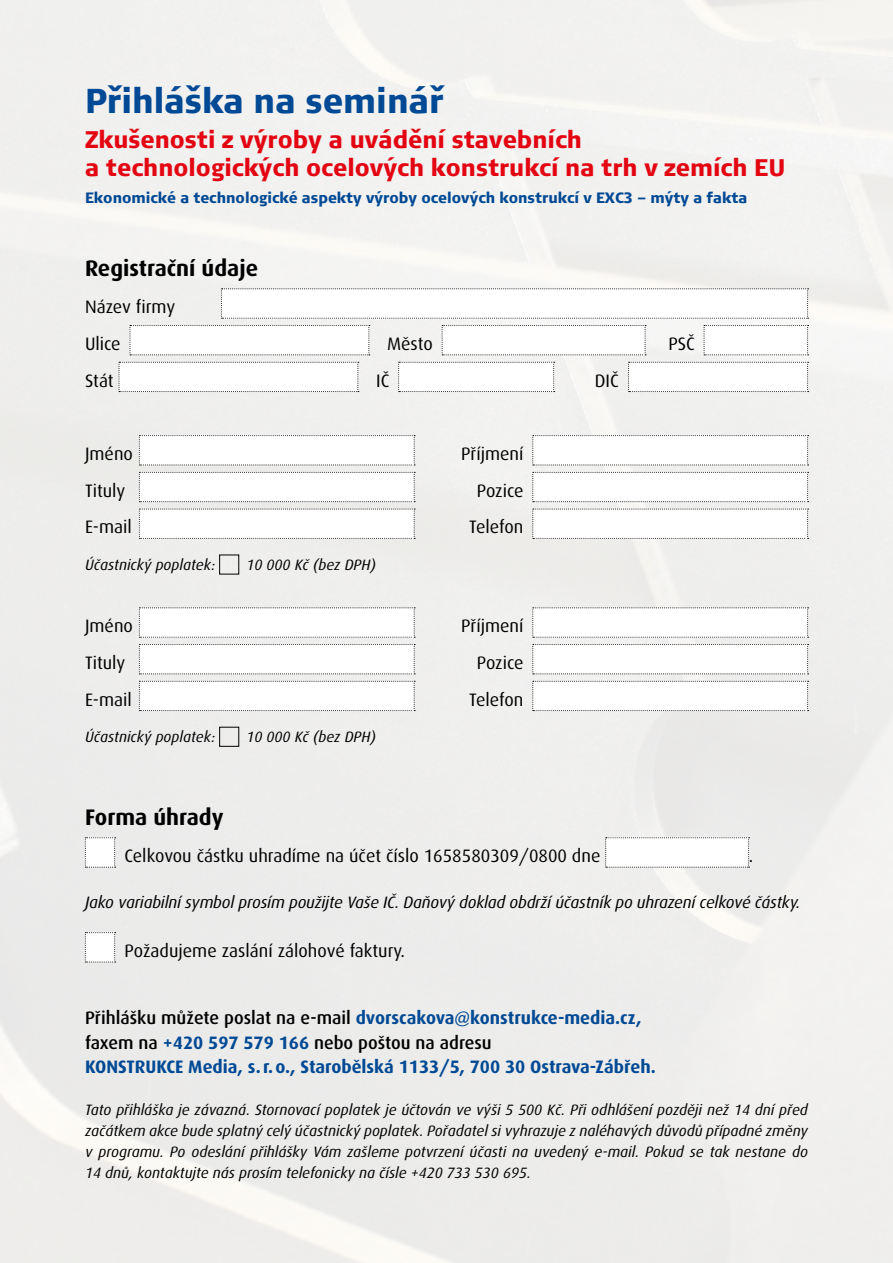
<style>
.page{position:relative;width:893px;height:1263px;background:#efefed}
.page>*{position:absolute;margin:0;border:0;box-sizing:border-box;transform-origin:0 0}
.t1{font:900 34.5px "Signa Column CE";color:#004994;scale:.9 1}
.t2{font:900 24px/28.3px "Signa Column CE";color:#e30512;scale:.9 1}
.t3{font:700 22.5px "Max";color:#000}
.t4{font:18px/36.8px "Max";color:#000}
.t5{font:700 18px/24.5px "Max";color:#004994}
.t6{font:italic 16.5px "Max";letter-spacing:-.01em;color:#000}
.t7{font:italic 15px/20.9px "Max";color:#000;text-align:justify}
.t8{font:900 15px "Signa Column CE";color:#004994;scale:.9 1}
.s1{font-weight:500;color:#000}
</style>
<div class="page">
<svg style="left:221px;top:289px;width:588px;height:30px"></svg>
<svg style="left:130px;top:325px;width:240px;height:31px"></svg>
<svg style="left:442px;top:325px;width:204px;height:31px"></svg>
<svg style="left:704px;top:325px;width:105px;height:31px"></svg>
<svg style="left:119px;top:362px;width:240px;height:30px"></svg>
<svg style="left:398px;top:362px;width:157px;height:30px"></svg>
<svg style="left:628px;top:362px;width:181px;height:30px"></svg>
<svg style="left:139px;top:435px;width:276px;height:31px"></svg>
<svg style="left:532px;top:435px;width:277px;height:31px"></svg>
<svg style="left:139px;top:472px;width:276px;height:30px"></svg>
<svg style="left:532px;top:472px;width:277px;height:30px"></svg>
<svg style="left:139px;top:509px;width:276px;height:30px"></svg>
<svg style="left:532px;top:509px;width:277px;height:30px"></svg>
<svg style="left:139px;top:607px;width:276px;height:31px"></svg>
<svg style="left:532px;top:607px;width:277px;height:31px"></svg>
<svg style="left:139px;top:644px;width:276px;height:30px"></svg>
<svg style="left:532px;top:644px;width:277px;height:30px"></svg>
<svg style="left:139px;top:681px;width:276px;height:30px"></svg>
<svg style="left:532px;top:681px;width:277px;height:30px"></svg>
<div style="left:219px;top:727px;width:20px;height:19px;border:1px solid #000"></div>
<svg style="left:85px;top:837px;width:31px;height:31px"></svg>
<svg style="left:605px;top:837px;width:145px;height:31px"></svg>
<svg style="left:85px;top:932px;width:31px;height:31px"></svg>
<h1 class="t1" style="left:85px;top:79px;width:400px">Přihláška na seminář</h1>
<h2 class="t2" style="left:85px;top:125px;width:780px">Zkušenosti z výroby a uvádění stavebních<br>a technologických ocelových konstrukcí na trh v zemích EU</h2>
<p class="t8" style="left:85px;top:188px;width:737px">Ekonomické a technologické aspekty výroby ocelových konstrukcí v EXC3 – mýty a fakta</p>
<h3 class="t3" style="left:85px;top:254px;width:175px">Registrační údaje</h3>
<p class="t4" style="left:85px;top:288px;width:92px">Název firmy<br>Ulice</p>
<p class="t4" style="left:387px;top:325px;width:47px">Město</p>
<p class="t4" style="left:668px;top:325px;width:28px">PSČ</p>
<p class="t4" style="left:85px;top:361px;width:30px">Stát</p>
<p class="t4" style="left:376px;top:361px;width:15px">IČ</p>
<p class="t4" style="left:595px;top:361px;width:25px">DIČ</p>
<p class="t4" style="left:85px;top:435px;width:49px">Jméno</p>
<p class="t4" style="left:461px;top:435px;width:64px">Příjmení</p>
<p class="t4" style="left:85px;top:472px;width:42px">Tituly</p>
<p class="t4" style="left:477px;top:472px;width:48px">Pozice</p>
<p class="t4" style="left:85px;top:508px;width:48px">E-mail</p>
<p class="t4" style="left:469px;top:508px;width:56px">Telefon</p>
<p class="t7" style="left:85px;top:554px;width:132px">Účastnický poplatek:</p>
<p class="t7" style="left:246px;top:554px;width:131px">10 000 Kč (bez DPH)</p>
<p class="t4" style="left:85px;top:607px;width:49px">Jméno</p>
<p class="t4" style="left:461px;top:607px;width:64px">Příjmení</p>
<p class="t4" style="left:85px;top:644px;width:42px">Tituly</p>
<p class="t4" style="left:477px;top:644px;width:48px">Pozice</p>
<p class="t4" style="left:85px;top:680px;width:48px">E-mail</p>
<p class="t4" style="left:469px;top:680px;width:56px">Telefon</p>
<p class="t7" style="left:85px;top:726px;width:132px">Účastnický poplatek:</p>
<p class="t7" style="left:246px;top:726px;width:131px">10 000 Kč (bez DPH)</p>
<h3 class="t3" style="left:85px;top:803px;width:140px">Forma úhrady</h3>
<p class="t4" style="left:124px;top:837px;width:477px">Celkovou částku uhradíme na účet číslo 1658580309/0800 dne</p>
<p class="t4" style="left:749px;top:837px;width:6px">.</p>
<p class="t6" style="left:85px;top:891px;width:717px">Jako variabilní symbol prosím použijte Vaše IČ. Daňový doklad obdrží účastník po uhrazení celkové částky.</p>
<p class="t4" style="left:124px;top:932px;width:282px">Požadujeme zaslání zálohové faktury.</p>
<p class="t5" style="left:85px;top:1005px;width:572px"><span class="s1">Přihlášku můžete poslat na e-mail</span> dvorscakova@konstrukce-media.cz, <span class="s1">faxem na</span> +420 597 579 166 <span class="s1">nebo poštou na adresu<br></span>KONSTRUKCE Media, s.r.o., Starobělská 1133/5, 700 30 Ostrava-Zábřeh.</p>
<p class="t7" style="left:85px;top:1099px;width:724px">Tato přihláška je závazná. Stornovací poplatek je účtován ve výši 5 500 Kč. Při odhlášení později než 14 dní před začátkem akce bude splatný celý účastnický poplatek. Pořadatel si vyhrazuje z naléhavých důvodů případné změny v programu. Po odeslání přihlášky Vám zašleme potvrzení účasti na uvedený e-mail. Pokud se tak nestane do 14 dnů, kontaktujte nás prosím telefonicky na čísle +420 733 530 695.</p>
</div>
